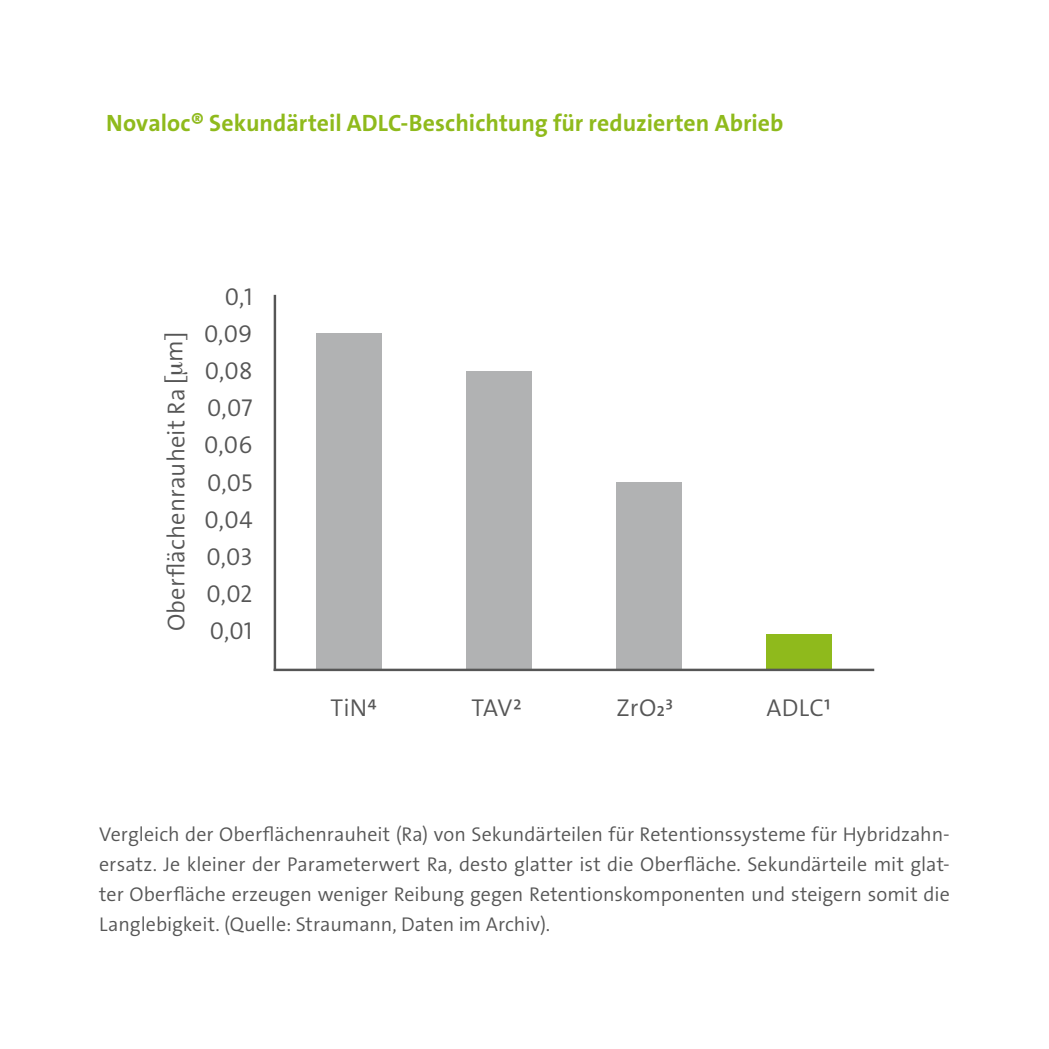
<style>
.page{position:relative;width:1049px;height:1049px;background:#fff}
.page>*{position:absolute;margin:0;border:0;box-sizing:border-box;transform-origin:0 0}
.t1{font:24.5px/37px "The Sans LP4 Se Lig";letter-spacing:.01em;color:#565656;text-align:justify}
.t2{font:23.75px "The Sans LP7 Bld";letter-spacing:.005em;color:#8fba1c}
.t3{font:20px/30px "The Sans LP4 Se Lig";color:#565656;text-align:justify}
</style>
<div class="page">
<div style="left:317px;top:333px;width:65px;height:336px;background:#b1b2b3"></div>
<div style="left:467px;top:371px;width:65px;height:298px;background:#b1b2b3"></div>
<div style="left:616px;top:483px;width:66px;height:186px;background:#b1b2b3"></div>
<div style="left:766px;top:634px;width:66px;height:35px;background:#8fba1c"></div>
<hr style="left:274px;top:295px;width:2px;height:376px;background:#565656">
<hr style="left:274px;top:669px;width:600px;height:2px;background:#565656">
<p class="t2" style="left:106px;top:108px;width:679px">Novaloc® Sekundärteil ADLC-Beschichtung für reduzierten Abrieb</p>
<p class="t1" style="left:158px;top:631px;width:293px;rotate:-90deg">Oberflächenrauheit Ra m</p>
<p class="t1" style="left:204px;top:278px;width:50px;text-indent:21px">0,1<br>0,09<br>0,08<br>0,07<br>0,06<br>0,05<br>0,04<br>0,03<br>0,02<br>0,01</p>
<p class="t1" style="left:330px;top:689px;width:48px">TiN⁴</p>
<p class="t1" style="left:471px;top:689px;width:51px">TAV²</p>
<p class="t1" style="left:616px;top:689px;width:58px">ZrO₂³</p>
<p class="t1" style="left:766px;top:689px;width:66px">ADLC¹</p>
<p class="t3" style="left:99px;top:819px;width:852px">Vergleich der Oberflächenrauheit (Ra) von Sekundärteilen für Retentionssysteme für Hybridzahn&shy;ersatz. Je kleiner der Parameterwert Ra, desto glatter ist die Oberfläche. Sekundärteile mit glat&shy;ter Oberfläche erzeugen weniger Reibung gegen Retentionskomponenten und steigern somit die Langlebigkeit. (Quelle: Straumann, Daten im Archiv).</p>
</div>
